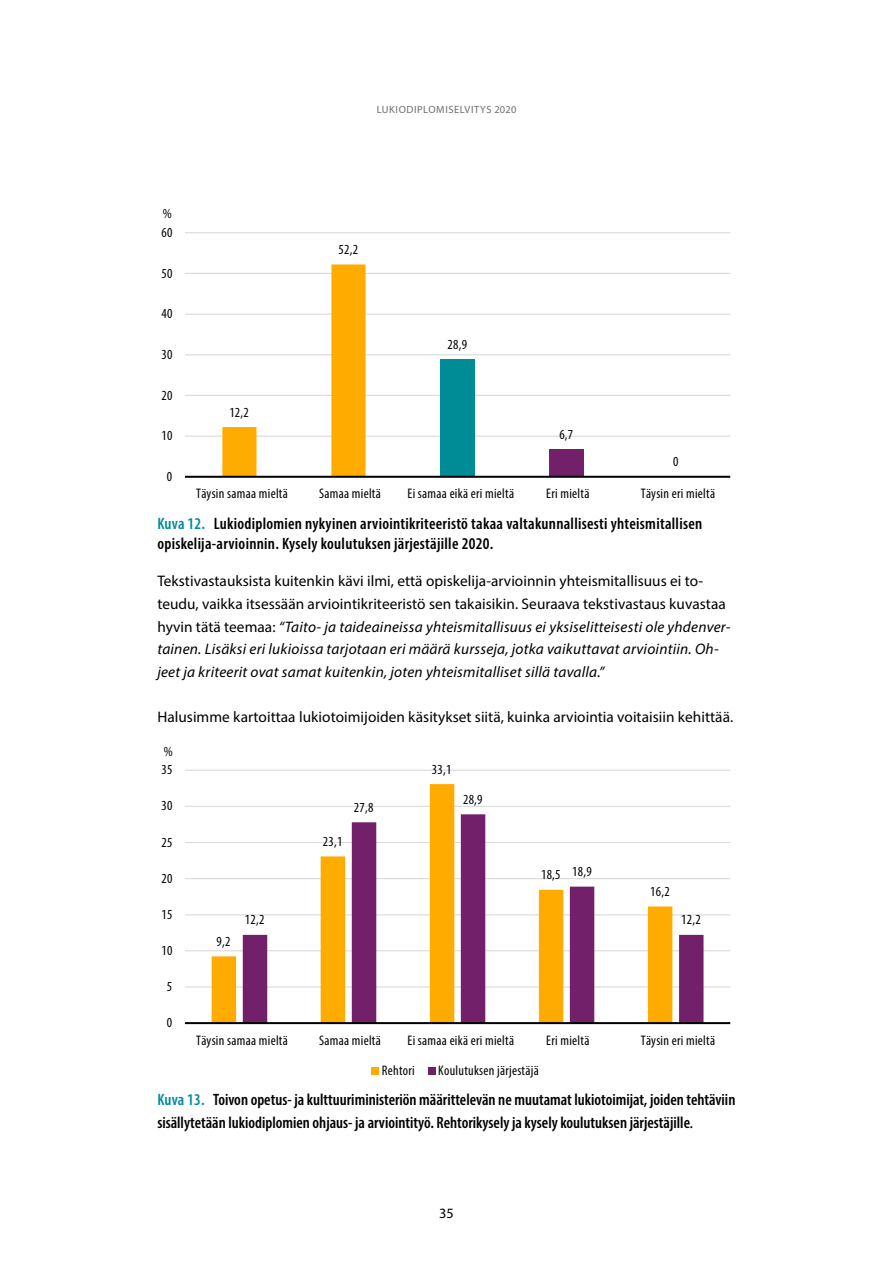
<style>
.page{position:relative;width:893px;height:1263px;background:#fff}
.page>*{position:absolute;margin:0;border:0;box-sizing:border-box;transform-origin:0 0}
.t1{font:600 condensed 16.95px "Myriad Pro";letter-spacing:.02em;color:#000}
._00_kuvion_otsikko{font:600 condensed 16.5px/19.8px "Myriad Pro";color:#000}
._01_Leipä_seuraavat{font:italic 15.3px/22.5px "Myriad Pro";letter-spacing:.015em;color:#000}
._01_Leipä_seuraavat-2{font:15.3px "Myriad Pro";letter-spacing:.005em;color:#000}
.t2{font:14.25px "Myriad Pro";color:#000}
.t3{font:condensed 13.95px "Myriad Pro";letter-spacing:.02em;color:#000}
.t4{font:10.5px "Myriad Pro";letter-spacing:.05em;color:#6e6e6d}
.s1{color:#008a9c}
.s2{font-style:normal}
.s3{font-weight:400;font-style:italic;font-stretch:normal}
</style>
<div class="page">
<hr style="left:185px;top:232px;width:545px;height:1px;background:#dadada">
<hr style="left:185px;top:273px;width:545px;height:1px;background:#dadada">
<hr style="left:185px;top:314px;width:545px;height:1px;background:#dadada">
<hr style="left:185px;top:354px;width:545px;height:1px;background:#dadada">
<hr style="left:185px;top:395px;width:545px;height:1px;background:#dadada">
<hr style="left:185px;top:436px;width:545px;height:1px;background:#dadada">
<div style="left:440px;top:359px;width:35px;height:118px;background:#008c96"></div>
<div style="left:549px;top:450px;width:35px;height:27px;background:#722069"></div>
<svg style="left:222px;top:264px;width:143px;height:212px"></svg>
<hr style="left:185px;top:476px;width:545px;height:2px;background:#000">
<hr style="left:185px;top:770px;width:545px;height:1px;background:#dadada">
<hr style="left:185px;top:806px;width:545px;height:1px;background:#dadada">
<hr style="left:185px;top:842px;width:545px;height:1px;background:#dadada">
<hr style="left:185px;top:878px;width:545px;height:1px;background:#dadada">
<hr style="left:185px;top:914px;width:545px;height:1px;background:#dadada">
<hr style="left:185px;top:950px;width:545px;height:1px;background:#dadada">
<hr style="left:185px;top:986px;width:545px;height:1px;background:#dadada">
<svg style="left:212px;top:784px;width:243px;height:238px"></svg>
<svg style="left:243px;top:814px;width:460px;height:208px"></svg>
<hr style="left:185px;top:1022px;width:545px;height:2px;background:#000">
<div style="left:371px;top:1067px;width:8px;height:8px;background:#ffab00"></div>
<div style="left:428px;top:1067px;width:7px;height:8px;background:#722069"></div>
<p class="t4" style="left:377px;top:103px;width:141px">LUKIODIPLOMISELVITYS 2020</p>
<p class="t3" style="left:163px;top:205px;width:10px">%</p>
<p class="t3" style="left:162px;top:224px;width:12px">60</p>
<p class="t3" style="left:162px;top:264px;width:12px">50</p>
<p class="t3" style="left:162px;top:305px;width:12px">40</p>
<p class="t3" style="left:162px;top:346px;width:12px">30</p>
<p class="t3" style="left:162px;top:386px;width:12px">20</p>
<p class="t3" style="left:162px;top:427px;width:12px">10</p>
<p class="t3" style="left:167px;top:468px;width:7px">0</p>
<p class="t3" style="left:229px;top:404px;width:21px">12,2</p>
<p class="t3" style="left:338px;top:241px;width:21px">52,2</p>
<p class="t3" style="left:447px;top:336px;width:21px">28,9</p>
<p class="t3" style="left:559px;top:426px;width:15px">6,7</p>
<p class="t3" style="left:673px;top:453px;width:7px">0</p>
<p class="t3" style="left:196px;top:485px;width:93px">Täysin samaa mieltä</p>
<p class="t3" style="left:319px;top:485px;width:63px">Samaa mieltä</p>
<p class="t3" style="left:407px;top:485px;width:108px">Ei samaa eikä eri mieltä</p>
<p class="t3" style="left:546px;top:485px;width:45px">Eri mieltä</p>
<p class="t3" style="left:641px;top:485px;width:76px">Täysin eri mieltä</p>
<h4 class="_00_kuvion_otsikko" style="left:157px;top:513px;width:546px"><span class="s1">Kuva 12.</span> Lukiodiplomien nykyinen arviointikriteeristö takaa valtakunnallisesti yhteismitallisen opiskelija-arvioinnin. Kysely koulutuksen järjestäjille 2020.</h4>
<p class="_01_Leipä_seuraavat" style="left:157px;top:570px;width:575px"><span class="s2">Tekstivastauksista kuitenkin kävi ilmi, että opiskelija-arvioinnin yhteismitallisuus ei to&shy;teudu, vaikka itsessään arviointikriteeristö sen takaisikin. Seuraava tekstivastaus kuvastaa hyvin tätä teemaa:</span> “Taito- ja taideaineissa yhteismitallisuus ei yksiselitteisesti ole yhdenver&shy;tainen. Lisäksi eri lukioissa tarjotaan eri määrä kursseja, jotka vaikuttavat arviointiin. Oh&shy;jeet ja kriteerit ovat samat kuitenkin, joten yhteismitalliset sillä tavalla.”</p>
<p class="_01_Leipä_seuraavat-2" style="left:157px;top:707px;width:577px">Halusimme kartoittaa lukiotoimijoiden käsitykset siitä, kuinka arviointia voitaisiin kehittää.</p>
<p class="t1" style="left:239px;top:708px;width:421px">joiden tehtäviin sisällytetään lukiodiplomien ohjaus-ja arviointityö (%)</p>
<p class="t3" style="left:164px;top:743px;width:10px">%</p>
<p class="t3" style="left:162px;top:761px;width:12px">35</p>
<p class="t3" style="left:162px;top:797px;width:12px">30</p>
<p class="t3" style="left:162px;top:833px;width:12px">25</p>
<p class="t3" style="left:162px;top:870px;width:12px">20</p>
<p class="t3" style="left:162px;top:906px;width:12px">15</p>
<p class="t3" style="left:162px;top:942px;width:12px">10</p>
<p class="t3" style="left:167px;top:978px;width:7px">5</p>
<p class="t3" style="left:167px;top:1014px;width:7px">0</p>
<p class="t3" style="left:217px;top:933px;width:15px">9,2</p>
<p class="t3" style="left:245px;top:911px;width:21px">12,2</p>
<p class="t3" style="left:323px;top:833px;width:21px">23,1</p>
<p class="t3" style="left:354px;top:799px;width:21px">27,8</p>
<p class="t3" style="left:432px;top:760px;width:21px">33,1</p>
<p class="t3" style="left:463px;top:791px;width:21px">28,9</p>
<p class="t3" style="left:541px;top:866px;width:21px">18,5</p>
<p class="t3" style="left:572px;top:863px;width:21px">18,9</p>
<p class="t3" style="left:650px;top:883px;width:21px">16,2</p>
<p class="t3" style="left:681px;top:911px;width:21px">12,2</p>
<p class="t3" style="left:196px;top:1032px;width:93px">Täysin samaa mieltä</p>
<p class="t3" style="left:319px;top:1032px;width:63px">Samaa mieltä</p>
<p class="t3" style="left:407px;top:1032px;width:108px">Ei samaa eikä eri mieltä</p>
<p class="t3" style="left:546px;top:1032px;width:45px">Eri mieltä</p>
<p class="t3" style="left:641px;top:1032px;width:76px">Täysin eri mieltä</p>
<p class="t3" style="left:382px;top:1062px;width:34px">Rehtori</p>
<p class="t3" style="left:438px;top:1062px;width:102px">Koulutuksen järjestäjä</p>
<h4 class="_00_kuvion_otsikko" style="left:157px;top:1088px;width:580px;line-height:22.5px"><span class="s1">Kuva 13.</span> Toivon opetus- ja kulttuuriministeriön määrittelevän ne muutamat lukiotoimijat, joiden tehtäviin sisällytetään lukiodiplomien ohjaus- ja arviointityö. Rehtorikysely ja kysely koulutuksen järjestäjille<span class="s3">.</span></h4>
<p class="t2" style="left:439px;top:1204px;width:16px">35</p>
</div>
